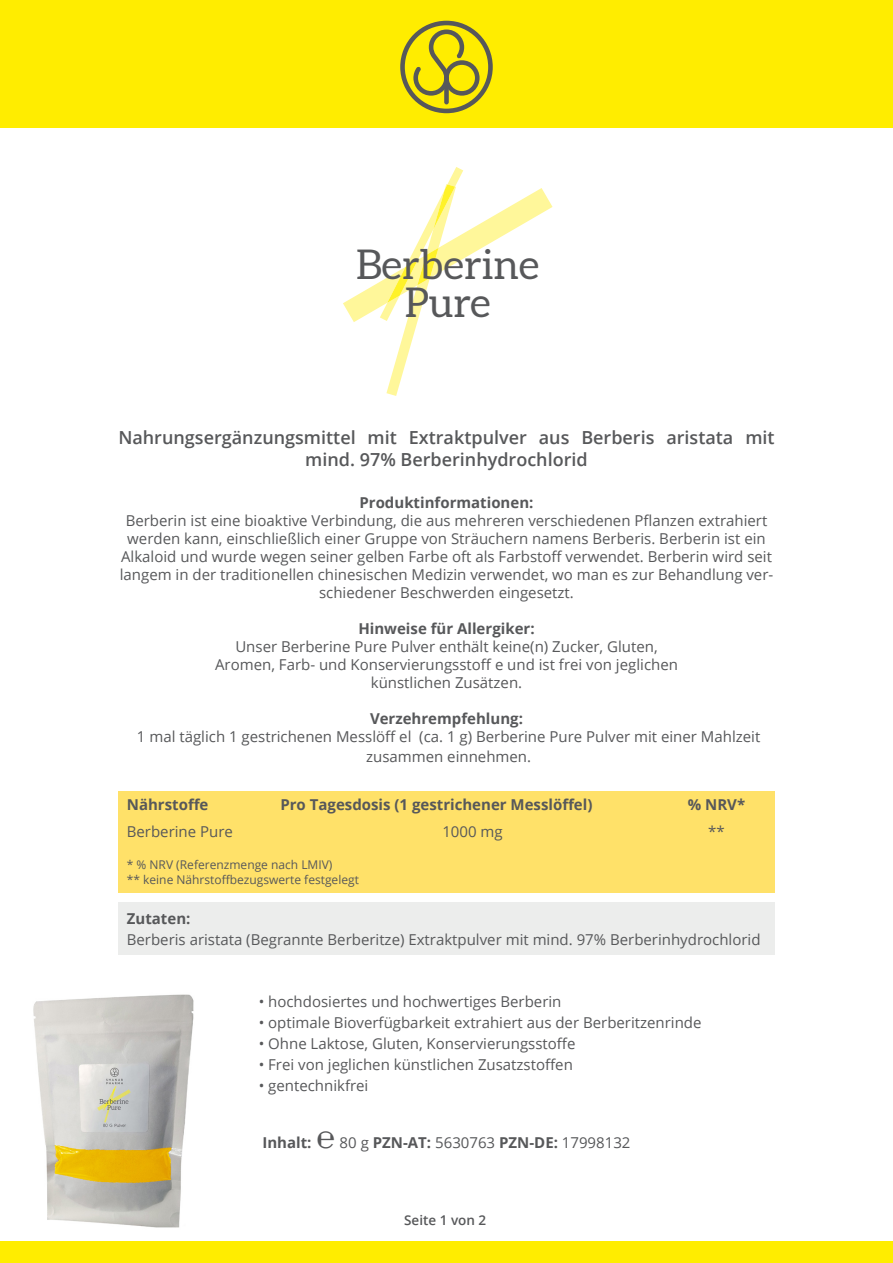
<style>
.page{position:relative;width:893px;height:1263px;background:#fff}
.page>*{position:absolute;margin:0;border:0;box-sizing:border-box;transform-origin:0 0}
.t1{font:40.95px/38.4px "Aleo";color:#57585a;text-align:center}
.t2{font:600 18px/21.6px "Open Sans";color:#57585a;text-align:center}
.t3{font:15px/18px "Open Sans";color:#57585a;text-align:center}
.t4{font:700 15px "Open Sans";color:#57585a}
.t5{font:600 13.5px "Open Sans";color:#57585a}
.t6{font:12px/15px "Open Sans";color:#57585a}
.s1{font-size:31.5px}
.s2{font-weight:400}
</style>
<div class="page">
<div style="left:0;top:0;width:893px;height:128px;background:#ffed00"></div>
<div style="left:0;top:1242px;width:893px;height:21px;background:#ffed00"></div>
<img style="left:33px;top:994px;width:161px;height:234px">
<svg style="left:343px;top:167px;width:209px;height:229px"></svg>
<div style="left:118px;top:791px;width:657px;height:101px;background:#ffe169"></div>
<div style="left:118px;top:902px;width:657px;height:53px;background:#ecedec"></div>
<svg style="left:400px;top:21px;width:93px;height:92px"></svg>
<div style="left:444px;top:76px;width:5px;height:28px;background:#57585a;border-radius:2px"></div>
<h1 class="t1" style="left:356px;top:247px;width:185px">Berberine<br>Pure</h1>
<p class="t2" style="left:118px;top:427px;width:658px">Nahrungsergänzungsmittel mit Extraktpulver aus Berberis aristata mit mind. 97% Berberinhydrochlorid</p>
<p class="t4" style="left:359px;top:492px;width:176px">Produktinformationen:</p>
<p class="t3" style="left:120px;top:511px;width:655px">Berberin ist eine bioaktive Verbindung, die aus mehreren verschiedenen Pflanzen extrahiert werden kann, einschließlich einer Gruppe von Sträuchern namens Berberis. Berberin ist ein Alkaloid und wurde wegen seiner gelben Farbe oft als Farbstoff verwendet. Berberin wird seit langem in der traditionellen chinesischen Medizin verwendet, wo man es zur Behandlung ver&shy;schiedener Beschwerden eingesetzt.</p>
<p class="t4" style="left:358px;top:618px;width:178px">Hinweise für Allergiker:</p>
<p class="t3" style="left:235px;top:637px;width:424px">Unser Berberine Pure Pulver enthält keine(n) Zucker, Gluten,</p>
<p class="t3" style="left:215px;top:655px;width:464px">Aromen, Farb- und Konservierungsstoff e und ist frei von jeglichen</p>
<p class="t3" style="left:371px;top:673px;width:153px">künstlichen Zusätzen.</p>
<p class="t4" style="left:370px;top:708px;width:154px">Verzehrempfehlung:</p>
<p class="t3" style="left:137px;top:727px;width:625px;line-height:19.8px">1 mal täglich 1 gestrichenen Messlöff el (ca. 1 g) Berberine Pure Pulver mit einer Mahlzeit zusammen einnehmen.</p>
<p class="t4" style="left:127px;top:794px;width:83px">Nährstoffe</p>
<p class="t4" style="left:280px;top:794px;width:314px">Pro Tagesdosis (1 gestrichener Messlöffel)</p>
<p class="t4" style="left:688px;top:794px;width:59px">% NRV*</p>
<p class="t3" style="left:127px;top:822px;width:108px">Berberine Pure</p>
<p class="t3" style="left:442px;top:822px;width:62px">1000 mg</p>
<p class="t3" style="left:708px;top:822px;width:18px">**</p>
<p class="t6" style="left:127px;top:856px;width:234px">* % NRV (Referenzmenge nach LMIV)<br>** keine Nährstoffbezugswerte festgelegt</p>
<p class="t4" style="left:127px;top:908px;width:65px">Zutaten:</p>
<p class="t3" style="left:127px;top:930px;width:635px">Berberis aristata (Begrannte Berberitze) Extraktpulver mit mind. 97% Berberinhydrochlorid</p>
<p class="t3" style="left:259px;top:992px;width:304px">• hochdosiertes und hochwertiges Berberin</p>
<p class="t3" style="left:259px;top:1013px;width:444px">• optimale Bioverfügbarkeit extrahiert aus der Berberitzenrinde</p>
<p class="t3" style="left:259px;top:1034px;width:318px">• Ohne Laktose, Gluten, Konservierungsstoffe</p>
<p class="t3" style="left:259px;top:1055px;width:316px">• Frei von jeglichen künstlichen Zusatzstoffen</p>
<p class="t3" style="left:259px;top:1076px;width:111px">• gentechnikfrei</p>
<p class="t4" style="left:262px;top:1132px;width:370px">Inhalt: <span class="s1">℮</span> <span class="s2">80 g</span> PZN-AT: <span class="s2">5630763</span> PZN-DE: <span class="s2">17998132</span></p>
<p class="t5" style="left:404px;top:1210px;width:84px">Seite 1 von 2</p>
</div>
